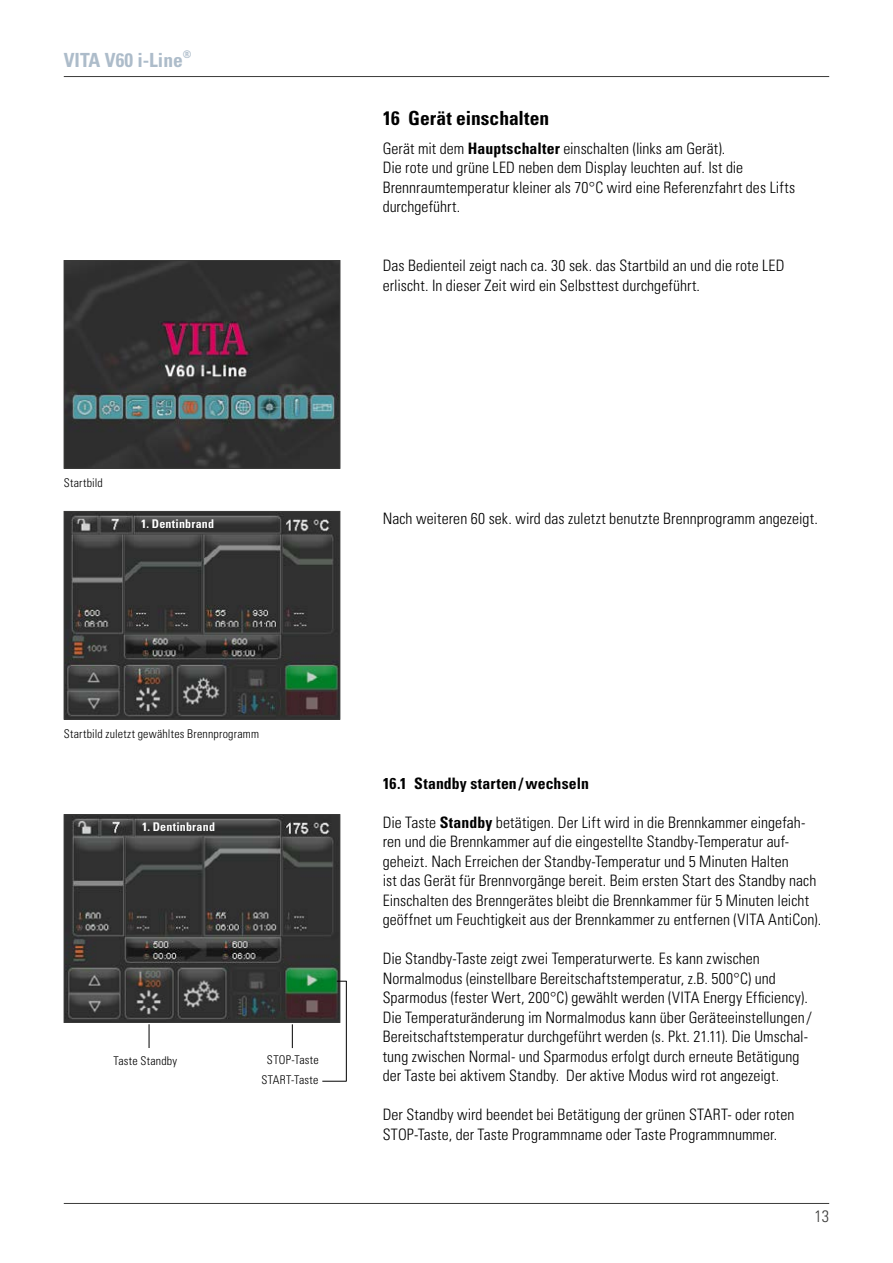
<style>
.page{position:relative;width:893px;height:1263px;background:#fff}
.page>*{position:absolute;margin:0;border:0;box-sizing:border-box;transform-origin:0 0}
.t1{font:700 condensed 19.5px "Univers LT";color:#000}
.t2{font:700 condensed 19.5px "Univers LT";color:#adbcca}
.t3{font:300 condensed 16.5px "Univers LT";color:#3b3b3a}
.t4{font:300 condensed 15.75px/19.5px "Univers LT";letter-spacing:.005em;color:#000}
.t5{font:700 condensed 15.75px "Univers LT";letter-spacing:.005em;color:#000}
.t6{font:300 condensed 12px/19.5px "Univers LT";letter-spacing:.02em;color:#000;text-align:center}
.t7{font:700 condensed 12px "Univers LT";letter-spacing:.02em;color:#fff}
.s1{font-weight:700}
</style>
<div class="page">
<hr style="left:64px;top:1203px;width:765px;height:1px;background:#3b3b3a">
<hr style="left:64px;top:76px;width:765px;height:1px;background:#3b3b3a">
<img style="left:66px;top:816px;width:272px;height:205px">
<div style="left:64px;top:814px;width:276px;height:209px;border:1px solid #3b3b3a"></div>
<svg style="left:149px;top:1024px;width:1px;height:24px"></svg>
<img style="left:66px;top:513px;width:272px;height:204px">
<div style="left:64px;top:511px;width:276px;height:208px;border:1px solid #3b3b3a"></div>
<img style="left:66px;top:262px;width:272px;height:205px">
<div style="left:64px;top:260px;width:276px;height:209px;border:1px solid #3b3b3a"></div>
<svg style="left:292px;top:1024px;width:1px;height:24px"></svg>
<hr style="left:346px;top:981px;width:1px;height:100px;background:#000">
<svg style="left:322px;top:1081px;width:24px;height:1px"></svg>
<p class="t2" style="left:64px;top:48px;width:129px">VITA V60 i-Line<sup>®</sup></p>
<p class="t6" style="left:64px;top:473px;width:41px">Startbild</p>
<p class="t7" style="left:141px;top:516px;width:74px">1. Dentinbrand</p>
<p class="t1" style="left:383px;top:106px;width:168px">16 Gerät einschalten</p>
<p class="t4" style="left:383px;top:139px;width:414px">Gerät mit dem <span class="s1">Hauptschalter</span> einschalten (links am Gerät).<br>Die rote und grüne LED neben dem Display leuchten auf. Ist die Brennraumtemperatur kleiner als 70°C wird eine Referenzfahrt des Lifts durchgeführt.</p>
<p class="t4" style="left:383px;top:256px;width:403px">Das Bedienteil zeigt nach ca. 30 sek. das Startbild an und die rote LED erlischt. In dieser Zeit wird ein Selbsttest durchgeführt.</p>
<p class="t4" style="left:383px;top:509px;width:437px">Nach weiteren 60 sek. wird das zuletzt benutzte Brennprogramm angezeigt.</p>
<p class="t6" style="left:64px;top:723px;width:197px">Startbild zuletzt gewähltes Brennprogramm</p>
<p class="t7" style="left:142px;top:820px;width:74px">1. Dentinbrand</p>
<p class="t6" style="left:114px;top:1051px;width:65px">Taste Standby</p>
<p class="t6" style="left:261px;top:1050px;width:59px">STOP-Taste<br>START-Taste</p>
<p class="t5" style="left:383px;top:773px;width:208px">16.1 Standby starten / wechseln</p>
<p class="t4" style="left:383px;top:812px;width:440px">Die Taste <span class="s1">Standby</span> betätigen. Der Lift wird in die Brennkammer eingefah&shy;ren und die Brennkammer auf die eingestellte Standby-Temperatur auf&shy;geheizt. Nach Erreichen der Standby-Temperatur und 5 Minuten Halten<br>ist das Gerät für Brennvorgänge bereit. Beim ersten Start des Standby nach Einschalten des Brenngerätes bleibt die Brennkammer für 5 Minuten leicht geöffnet um Feuchtigkeit aus der Brennkammer zu entfernen (VITA AntiCon).</p>
<p class="t4" style="left:383px;top:949px;width:430px">Die Standby-Taste zeigt zwei Temperaturwerte. Es kann zwischen Normalmodus (einstellbare Bereitschaftstemperatur, z.B. 500°C) und Sparmodus (fester Wert, 200°C) gewählt werden (VITA Energy Efficiency).<br>Die Temperaturänderung im Normalmodus kann über Geräteeinstellungen / Bereitschaftstemperatur durchgeführt werden (s. Pkt. 21.11). Die Umschal&shy;tung zwischen Normal- und Sparmodus erfolgt durch erneute Betätigung der Taste bei aktivem Standby. Der aktive Modus wird rot angezeigt.</p>
<p class="t4" style="left:383px;top:1105px;width:413px">Der Standby wird beendet bei Betätigung der grünen START- oder roten<br>STOP-Taste, der Taste Programmname oder Taste Programmnummer.</p>
<p class="t3" style="left:814px;top:1206px;width:16px">13</p>
</div>
